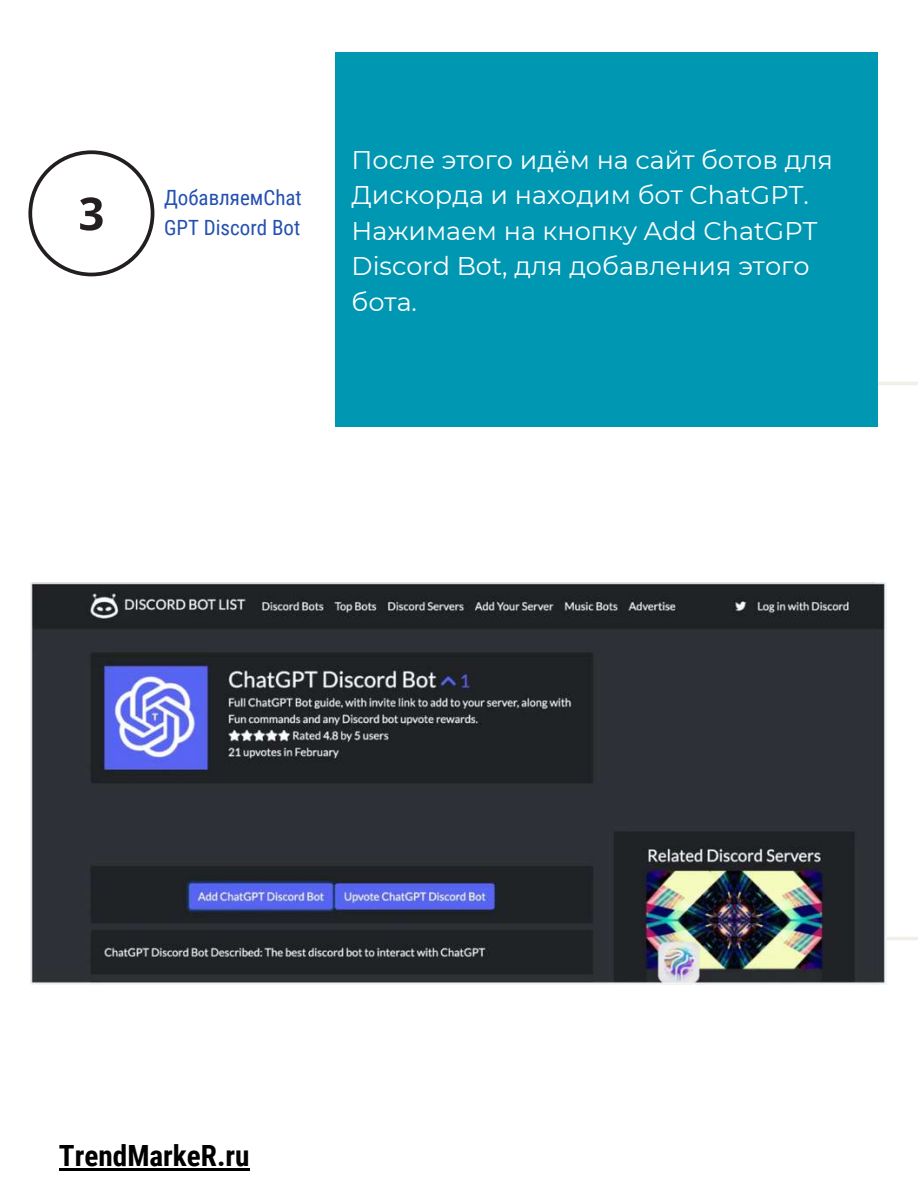
<style>
.page{position:relative;width:918px;height:1188px;background:#fff}
.page>*{position:absolute;margin:0;border:0;box-sizing:border-box;transform-origin:0 0}
.t1{font:700 29.25px "Roboto Condensed";color:#000}
.t2{font:25.5px/35.5px "Montserrat";color:#fff}
.t3{font:21px/29.2px "Roboto Condensed";color:#2450b2}
</style>
<div class="page">
<hr style="left:840px;top:382px;width:78px;height:3px;background:#f1efe7">
<hr style="left:840px;top:937px;width:78px;height:3px;background:#f1efe7">
<div style="left:336px;top:52px;width:542px;height:375px;background:#0097b2"></div>
<svg style="left:28px;top:150px;width:126px;height:126px"></svg>
<img style="left:31px;top:583px;width:856px;height:401px">
<hr style="left:59px;top:1168px;width:191px;height:2px;background:#000">
<p class="t3" style="left:164px;top:184px;width:139px">ДобавляемChat<br>GPT Discord Bot</p>
<p class="t2" style="left:352px;top:142px;width:483px">После этого идём на сайт ботов для<br>Дискорда и находим бот ChatGPT.<br>Нажимаем на кнопку Add ChatGPT<br>Discord Bot, для добавления этого бота.</p>
<p class="t1" style="left:59px;top:1139px;width:192px">TrendMarkeR.ru</p>
</div>
